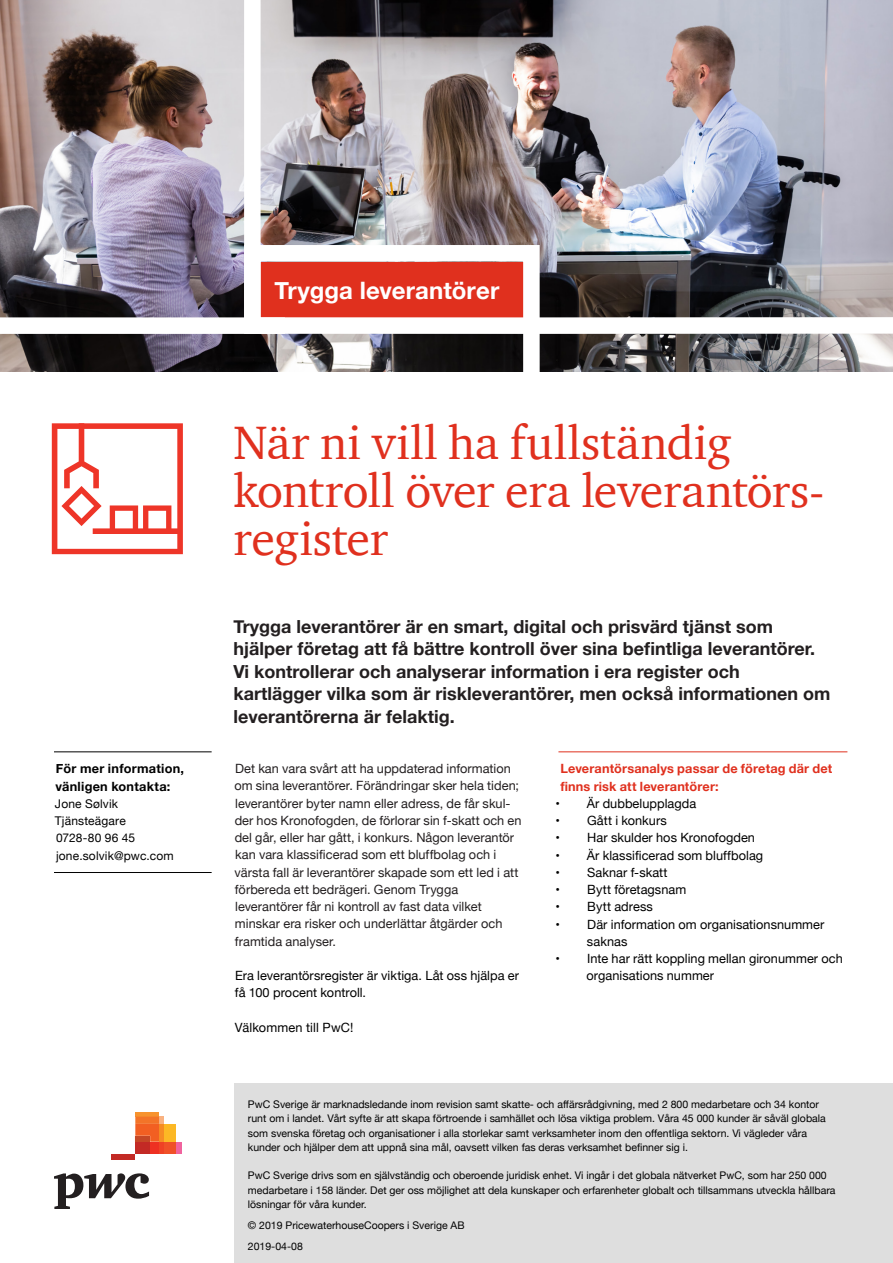
<style>
.page{position:relative;width:893px;height:1263px;background:#fff}
.page>*{position:absolute;margin:0;border:0;box-sizing:border-box;transform-origin:0 0}
.t1{font:48px/48px "ITC Charter Com";letter-spacing:-.005em;color:#e0301e}
.t2{font:700 24px "Helvetica Neue";letter-spacing:.005em;color:#fff}
.t3{font:700 18px/22.5px "Helvetica Neue";color:#231f20}
.body_copy{font:12.75px/17.2px "Helvetica Neue";letter-spacing:.005em;color:#231f20}
.t4{font:12.75px/17.2px "Helvetica Neue";letter-spacing:.005em;color:#000}
.t5{font:700 12.75px/17.2px "Helvetica Neue";letter-spacing:.01em;color:#e0301e}
.t6{font:700 12.75px/17.2px "Helvetica Neue";letter-spacing:.02em;color:#000}
.t7{font:12px/17.2px "Helvetica Neue";letter-spacing:.015em;color:#000}
.t8{font:10.5px/14.2px "Helvetica Neue";color:#000}
</style>
<div class="page">
<div style="left:234px;top:1083px;width:659px;height:180px;background:#dedede"></div>
<img style="left:0;top:0;width:893px;height:372px">
<svg style="left:54px;top:1173px;width:95px;height:36px"></svg>
<div style="left:176px;top:1142px;width:6px;height:11px;background:#f0639e"></div>
<div style="left:159px;top:1116px;width:5px;height:8px;background:#f9b281"></div>
<hr style="left:135px;top:1112px;width:24px;height:4px;background:#f7932e">
<div style="left:164px;top:1124px;width:12px;height:18px;background:#fcb825"></div>
<div style="left:164px;top:1142px;width:12px;height:11px;background:#f05128"></div>
<div style="left:159px;top:1124px;width:5px;height:18px;background:#f68c24"></div>
<div style="left:159px;top:1142px;width:5px;height:11px;background:#ef4225"></div>
<svg style="left:135px;top:1116px;width:24px;height:26px"></svg>
<div style="left:150px;top:1142px;width:9px;height:11px;background:#ee3022"></div>
<div style="left:135px;top:1136px;width:15px;height:6px;background:#c54826"></div>
<div style="left:135px;top:1142px;width:15px;height:11px;background:#c32a25"></div>
<div style="left:112px;top:1153px;width:23px;height:6px;background:#c32a25"></div>
<img style="left:236px;top:0;width:657px;height:342px">
<svg style="left:236px;top:237px;width:312px;height:135px"></svg>
<svg style="left:52px;top:423px;width:131px;height:131px"></svg>
<div style="left:0;top:317px;width:285px;height:17px;background:#fff"></div>
<hr style="left:54px;top:752px;width:158px;height:1px;background:#000">
<hr style="left:54px;top:872px;width:158px;height:1px;background:#000">
<hr style="left:558px;top:752px;width:289px;height:1px;background:#e0301e">
<p class="t6" style="left:55px;top:760px;width:130px">För mer information, vänligen kontakta:</p>
<p class="t7" style="left:55px;top:796px;width:73px">Jone Sølvik<br>Tjänsteägare</p>
<p class="t7" style="left:56px;top:830px;width:81px">0728-80 96 45</p>
<p class="t7" style="left:56px;top:847px;width:119px">jone.solvik@pwc.com</p>
<p class="t2" style="left:274px;top:271px;width:226px">Trygga leverantörer</p>
<p class="t1" style="left:233px;top:418px;width:593px">När ni vill ha fullständig kontroll över era leverantörs&shy;register</p>
<p class="t3" style="left:233px;top:616px;width:598px">Trygga leverantörer är en smart, digital och prisvärd tjänst som hjälper företag att få bättre kontroll över sina befintliga leverantörer.<br>Vi kontrollerar och analyserar information i era register och kartlägger vilka som är riskleverantörer, men också informationen om leverantörerna är felaktig.</p>
<p class="body_copy" style="left:234px;top:760px;width:289px">Det kan vara svårt att ha uppdaterad information om sina leverantörer. Förändringar sker hela tiden; leverantörer byter namn eller adress, de får skul&shy;der hos Kronofogden, de förlorar sin f-skatt och en del går, eller har gått, i konkurs. Någon leverantör kan vara klassificerad som ett bluffbolag och i värsta fall är leverantörer skapade som ett led i att förbereda ett bedrägeri. Genom Trygga leverantörer får ni kontroll av fast data vilket minskar era risker och underlättar åtgärder och framtida analyser.</p>
<p class="t4" style="left:235px;top:967px;width:286px">Era leverantörsregister är viktiga. Låt oss hjälpa er få 100 procent kontroll.</p>
<p class="t4" style="left:235px;top:1019px;width:120px">Välkommen till PwC!</p>
<p class="t5" style="left:560px;top:760px;width:273px">Leverantörsanalys passar de företag där det finns risk att leverantörer:</p>
<p class="t4" style="left:555px;top:795px;width:142px">• Är dubbelupplagda</p>
<p class="t4" style="left:555px;top:813px;width:113px">• Gått i konkurs</p>
<p class="t4" style="left:555px;top:830px;width:201px">• Har skulder hos Kronofogden</p>
<p class="t4" style="left:555px;top:847px;width:209px">• Är klassificerad som bluffbolag</p>
<p class="t4" style="left:555px;top:864px;width:114px">• Saknar f-skatt</p>
<p class="t4" style="left:555px;top:882px;width:132px">• Bytt företagsnam</p>
<p class="t4" style="left:555px;top:899px;width:99px">• Bytt adress</p>
<p class="t4" style="left:587px;top:916px;width:239px;text-indent:-32px">• Där information om organisationsnummer saknas</p>
<p class="t4" style="left:587px;top:951px;width:258px;text-indent:-31px">• Inte har rätt koppling mellan gironummer och organisations nummer</p>
<p class="t8" style="left:248px;top:1098px;width:579px">PwC Sverige är marknadsledande inom revision samt skatte- och affärsrådgivning, med 2 800 medarbetare och 34 kontor runt om i landet. Vårt syfte är att skapa förtroende i samhället och lösa viktiga problem. Våra 45 000 kunder är såväl globala som svenska företag och organisationer i alla storlekar samt verksamheter inom den offentliga sektorn. Vi vägleder våra kunder och hjälper dem att uppnå sina mål, oavsett vilken fas deras verksamhet befinner sig i.</p>
<p class="t8" style="left:248px;top:1169px;width:589px">PwC Sverige drivs som en självständig och oberoende juridisk enhet. Vi ingår i det globala nätverket PwC, som har 250 000 medarbetare i 158 länder. Det ger oss möjlighet att dela kunskaper och erfarenheter globalt och tillsammans utveckla hållbara lösningar för våra kunder.</p>
<p class="t8" style="left:248px;top:1218px;width:218px">© 2019 PricewaterhouseCoopers i Sverige AB</p>
<p class="t8" style="left:248px;top:1239px;width:56px">2019-04-08</p>
</div>
